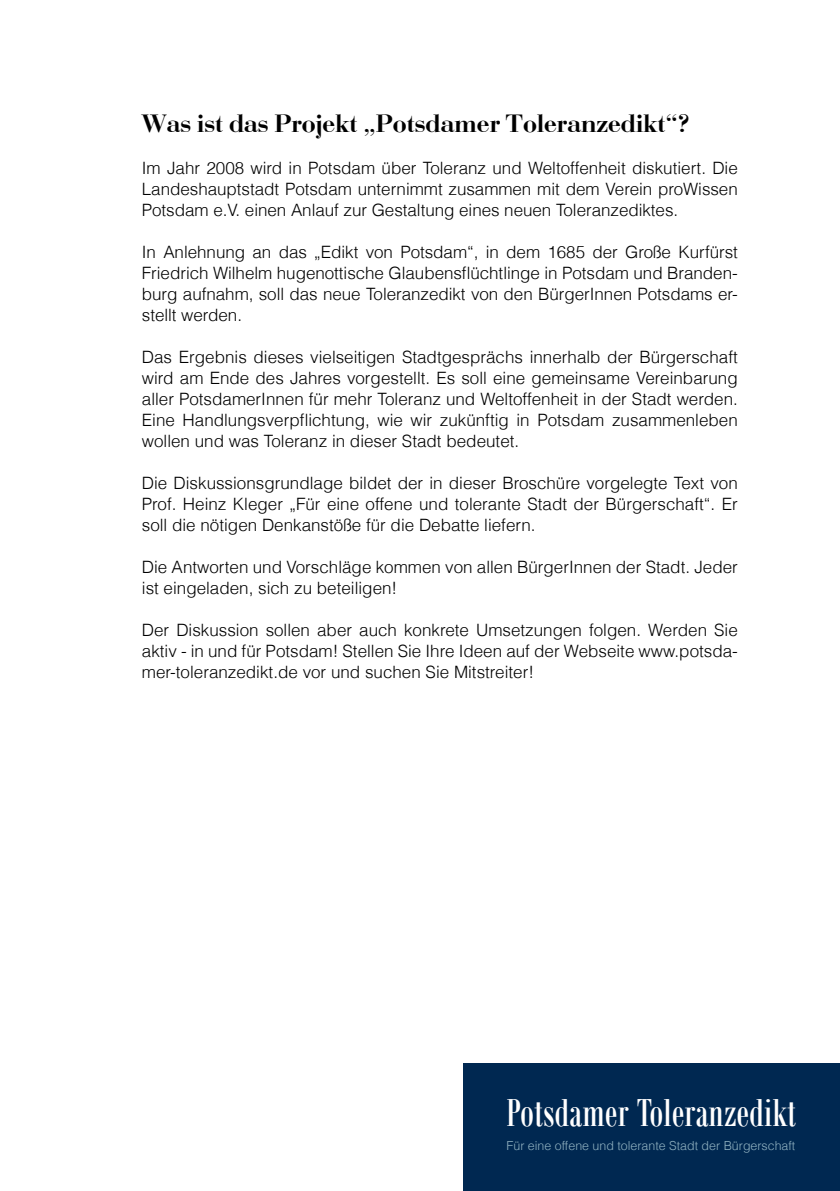
<style>
.page{position:relative;width:840px;height:1191px;background:#fff}
.page>*{position:absolute;margin:0;border:0;box-sizing:border-box;transform-origin:0 0}
.t1{font:42px "Bodoni MT Condensed";color:#fff}
.t2{font:26px "Bodoni";letter-spacing:.005em;color:#000}
.t3{font:300 17px/21px "Helvetica LT";color:#000;text-align:justify}
.t4{font:300 12.4px "Helvetica LT";color:#90b1c0}
</style>
<div class="page">
<div style="left:463px;top:1062px;width:376px;height:129px;background:#002851"></div>
<h2 class="t2" style="left:142px;top:108px;width:548px">Was ist das Projekt „Potsdamer Toleranzedikt“?</h2>
<p class="t3" style="left:142px;top:157px;width:597px">Im Jahr 2008 wird in Potsdam über Toleranz und Weltoffenheit diskutiert. Die Landeshauptstadt Potsdam unternimmt zusammen mit dem Verein proWissen Potsdam e.V. einen Anlauf zur Gestaltung eines neuen Toleranzediktes.</p>
<p class="t3" style="left:142px;top:241px;width:597px">In Anlehnung an das „Edikt von Potsdam“, in dem 1685 der Große Kurfürst Friedrich Wilhelm hugenottische Glaubensflüchtlinge in Potsdam und Branden&shy;burg aufnahm, soll das neue Toleranzedikt von den BürgerInnen Potsdams er&shy;stellt werden.</p>
<p class="t3" style="left:142px;top:346px;width:597px">Das Ergebnis dieses vielseitigen Stadtgesprächs innerhalb der Bürgerschaft wird am Ende des Jahres vorgestellt. Es soll eine gemeinsame Vereinbarung aller PotsdamerInnen für mehr Toleranz und Weltoffenheit in der Stadt werden.<br>Eine Handlungsverpflichtung, wie wir zukünftig in Potsdam zusammenleben wollen und was Toleranz in dieser Stadt bedeutet.</p>
<p class="t3" style="left:142px;top:472px;width:597px">Die Diskussionsgrundlage bildet der in dieser Broschüre vorgelegte Text von Prof. Heinz Kleger „Für eine offene und tolerante Stadt der Bürgerschaft“. Er soll die nötigen Denkanstöße für die Debatte liefern.</p>
<p class="t3" style="left:142px;top:556px;width:597px">Die Antworten und Vorschläge kommen von allen BürgerInnen der Stadt. Jeder ist eingeladen, sich zu beteiligen!</p>
<p class="t3" style="left:142px;top:619px;width:597px">Der Diskussion sollen aber auch konkrete Umsetzungen folgen. Werden Sie aktiv - in und für Potsdam! Stellen Sie Ihre Ideen auf der Webseite www.potsda&shy;mer-toleranzedikt.de vor und suchen Sie Mitstreiter!</p>
<h1 class="t1" style="left:506px;top:1087px;width:291px">Potsdamer Toleranzedikt</h1>
<p class="t4" style="left:506px;top:1137px;width:290px">Für eine offene und tolerante Stadt der Bürgerschaft</p>
</div>
